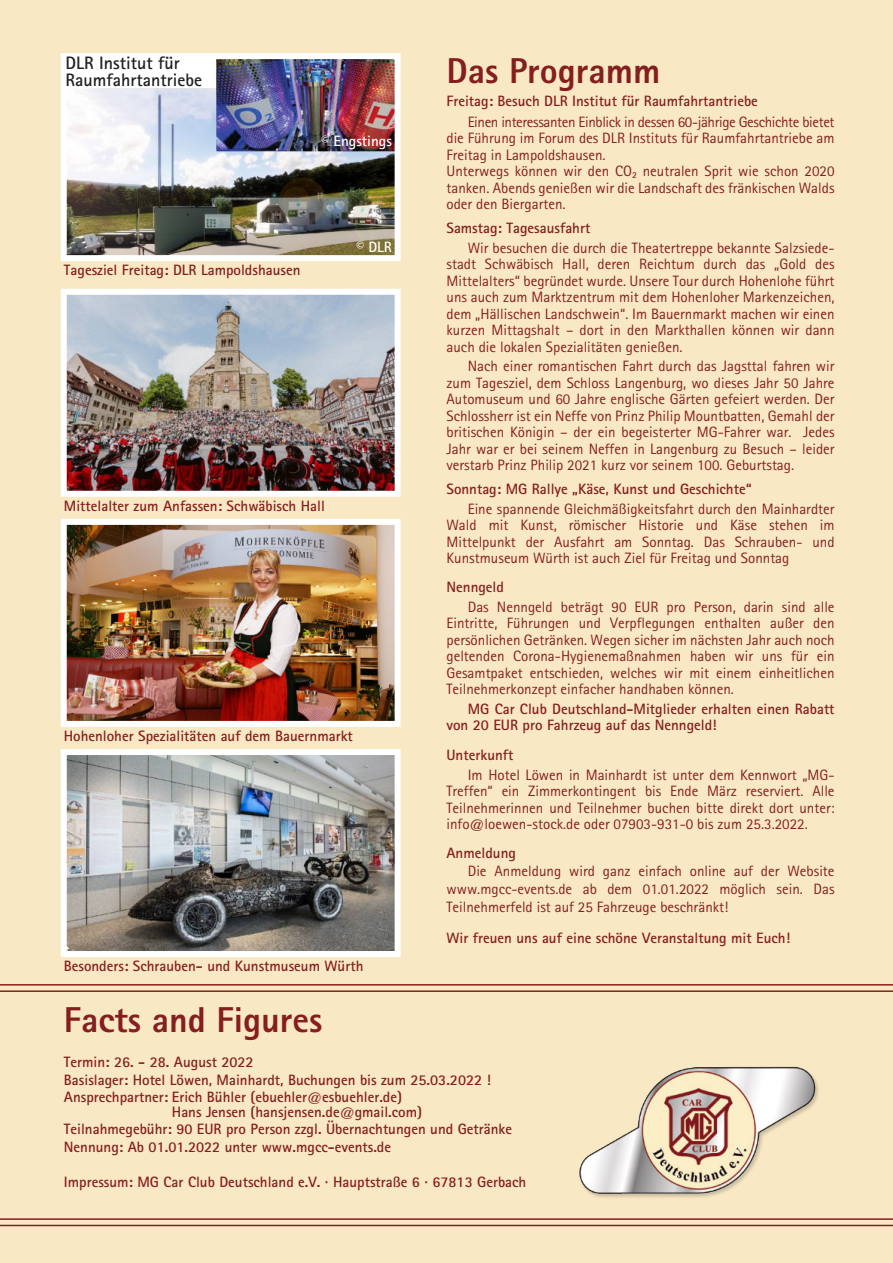
<style>
.page{position:relative;width:893px;height:1263px;background:#f9e8c4}
.page>*{position:absolute;margin:0;border:0;box-sizing:border-box;transform-origin:0 0}
.t1{font:800 36px "Rotis Sans Serif";color:#851f1f}
.t2{font:700 18px/17.7px "Rotis Sans Serif";color:#231f20}
.t3{font:15px/16.5px "Rotis Sans Serif";color:#851f1f;text-align:justify}
.t4{font:700 15px/17.4px "Rotis Sans Serif";color:#851f1f}
.t5{font:700 15px "Rotis Sans Serif";color:#fff}
</style>
<div class="page">
<img style="left:579px;top:1066px;width:240px;height:132px">
<hr style="left:0;top:990px;width:893px;height:2px;background:#851f1f">
<hr style="left:0;top:984px;width:893px;height:1px;background:#851f1f">
<hr style="left:0;top:1225px;width:893px;height:1px;background:#851f1f">
<hr style="left:0;top:1218px;width:893px;height:2px;background:#851f1f">
<img style="left:68px;top:526px;width:326px;height:194px">
<div style="left:61px;top:519px;width:340px;height:208px;border:6px solid #fff"></div>
<img style="left:68px;top:756px;width:326px;height:194px">
<div style="left:61px;top:749px;width:340px;height:208px;border:6px solid #fff"></div>
<img style="left:68px;top:296px;width:326px;height:194px">
<div style="left:61px;top:289px;width:340px;height:208px;border:6px solid #fff"></div>
<img style="left:68px;top:60px;width:326px;height:194px">
<div style="left:61px;top:53px;width:340px;height:208px;border:6px solid #fff"></div>
<p class="t2" style="left:66px;top:55px;width:138px">DLR Institut für<br>Raumfahrtantriebe</p>
<p class="t5" style="left:322px;top:136px;width:72px">© Engstings</p>
<p class="t4" style="left:64px;top:263px;width:238px">Tagesziel Freitag: DLR Lampoldshausen</p>
<p class="t5" style="left:356px;top:242px;width:37px">© DLR</p>
<p class="t4" style="left:64px;top:498px;width:263px">Mittelalter zum Anfassen: Schwäbisch Hall</p>
<p class="t4" style="left:64px;top:728px;width:291px">Hohenloher Spezialitäten auf dem Bauernmarkt</p>
<p class="t4" style="left:64px;top:958px;width:301px">Besonders: Schrauben- und Kunstmuseum Würth</p>
<h1 class="t1" style="left:446px;top:59px;width:215px">Das Programm</h1>
<p class="t4" style="left:446px;top:94px;width:313px">Freitag: Besuch DLR Institut für Raumfahrtantriebe</p>
<p class="t3" style="left:446px;top:115px;width:390px;text-align:left;text-indent:21px">Einen interessanten Einblick in dessen 60-jährige Geschichte bietet die Führung im Forum des DLR Instituts für Raumfahrtantriebe am Freitag in Lampoldshausen.<br>Unterwegs können wir den CO<sub>2</sub> neutralen Sprit wie schon 2020 tanken. Abends genießen wir die Landschaft des fränkischen Walds oder den Biergarten.</p>
<p class="t4" style="left:446px;top:221px;width:145px">Samstag: Tagesausfahrt</p>
<p class="t3" style="left:446px;top:241px;width:390px;text-indent:21px">Wir besuchen die durch die Theatertreppe bekannte Salzsiede&shy;stadt Schwäbisch Hall, deren Reichtum durch das „Gold des Mittelalters“ begründet wurde. Unsere Tour durch Hohenlohe führt uns auch zum Marktzentrum mit dem Hohenloher Markenzeichen, dem „Hällischen Landschwein“. Im Bauernmarkt machen wir einen kurzen Mittagshalt – dort in den Markthallen können wir dann auch die lokalen Spezialitäten genießen.</p>
<p class="t3" style="left:446px;top:360px;width:390px;text-indent:21px">Nach einer romantischen Fahrt durch das Jagsttal fahren wir zum Tagesziel, dem Schloss Langenburg, wo dieses Jahr 50 Jahre Automuseum und 60 Jahre englische Gärten gefeiert werden. Der Schlossherr ist ein Neffe von Prinz Philip Mountbatten, Gemahl der britischen Königin – der ein begeisterter MG-Fahrer war. Jedes Jahr war er bei seinem Neffen in Langenburg zu Besuch – leider verstarb Prinz Philip 2021 kurz vor seinem 100. Geburtstag.</p>
<p class="t4" style="left:446px;top:482px;width:306px">Sonntag: MG Rallye „Käse, Kunst und Geschichte“</p>
<p class="t3" style="left:446px;top:502px;width:390px;text-indent:21px">Eine spannende Gleichmäßigkeitsfahrt durch den Mainhardter Wald mit Kunst, römischer Historie und Käse stehen im Mittelpunkt der Ausfahrt am Sonntag. Das Schrauben- und Kunstmuseum Würth ist auch Ziel für Freitag und Sonntag</p>
<p class="t4" style="left:446px;top:580px;width:59px">Nenngeld</p>
<p class="t3" style="left:446px;top:600px;width:390px;text-indent:21px">Das Nenngeld beträgt 90 EUR pro Person, darin sind alle Eintritte, Führungen und Verpflegungen enthalten außer den persönlichen Getränken. Wegen sicher im nächsten Jahr auch noch geltenden Corona-Hygienemaßnahmen haben wir uns für ein Gesamtpaket entschieden, welches wir mit einem einheitlichen Teilnehmerkonzept einfacher handhaben können.</p>
<p class="t4" style="left:446px;top:702px;width:390px;line-height:16.5px;text-indent:21px">MG Car Club Deutschland-Mitglieder erhalten einen Rabatt von 20 EUR pro Fahrzeug auf das Nenngeld!</p>
<p class="t4" style="left:446px;top:748px;width:68px">Unterkunft</p>
<p class="t3" style="left:446px;top:768px;width:390px;text-indent:21px">Im Hotel Löwen in Mainhardt ist unter dem Kennwort „MG-Treffen“ ein Zimmerkontingent bis Ende März reserviert. Alle Teilnehmerinnen und Teilnehmer buchen bitte direkt dort unter: info@loewen-stock.de oder 07903-931-0 bis zum 25.3.2022.</p>
<p class="t4" style="left:446px;top:845px;width:71px">Anmeldung</p>
<p class="t3" style="left:446px;top:863px;width:390px;line-height:18px;text-indent:21px">Die Anmeldung wird ganz einfach online auf der Website www.mgcc-events.de ab dem 01.01.2022 möglich sein. Das Teilnehmerfeld ist auf 25 Fahrzeuge beschränkt!</p>
<p class="t4" style="left:446px;top:931px;width:345px">Wir freuen uns auf eine schöne Veranstaltung mit Euch!</p>
<h1 class="t1" style="left:64px;top:1007px;width:260px">Facts and Figures</h1>
<p class="t4" style="left:64px;top:1055px;width:429px">Termin: 26. - 28. August 2022<br>Basislager: Hotel Löwen, Mainhardt, Buchungen bis zum 25.03.2022 !<br>Ansprechpartner: Erich Bühler (ebuehler@esbuehler.de)</p>
<p class="t4" style="left:64px;top:1105px;width:450px;text-indent:108px">Hans Jensen (hansjensen.de@gmail.com)<br>Teilnahmegebühr: 90 EUR pro Person zzgl. Übernachtungen und Getränke<br>Nennung: Ab 01.01.2022 unter www.mgcc-events.de</p>
<p class="t4" style="left:64px;top:1174px;width:464px">Impressum: MG Car Club Deutschland e.V. · Hauptstraße 6 · 67813 Gerbach</p>
</div>
